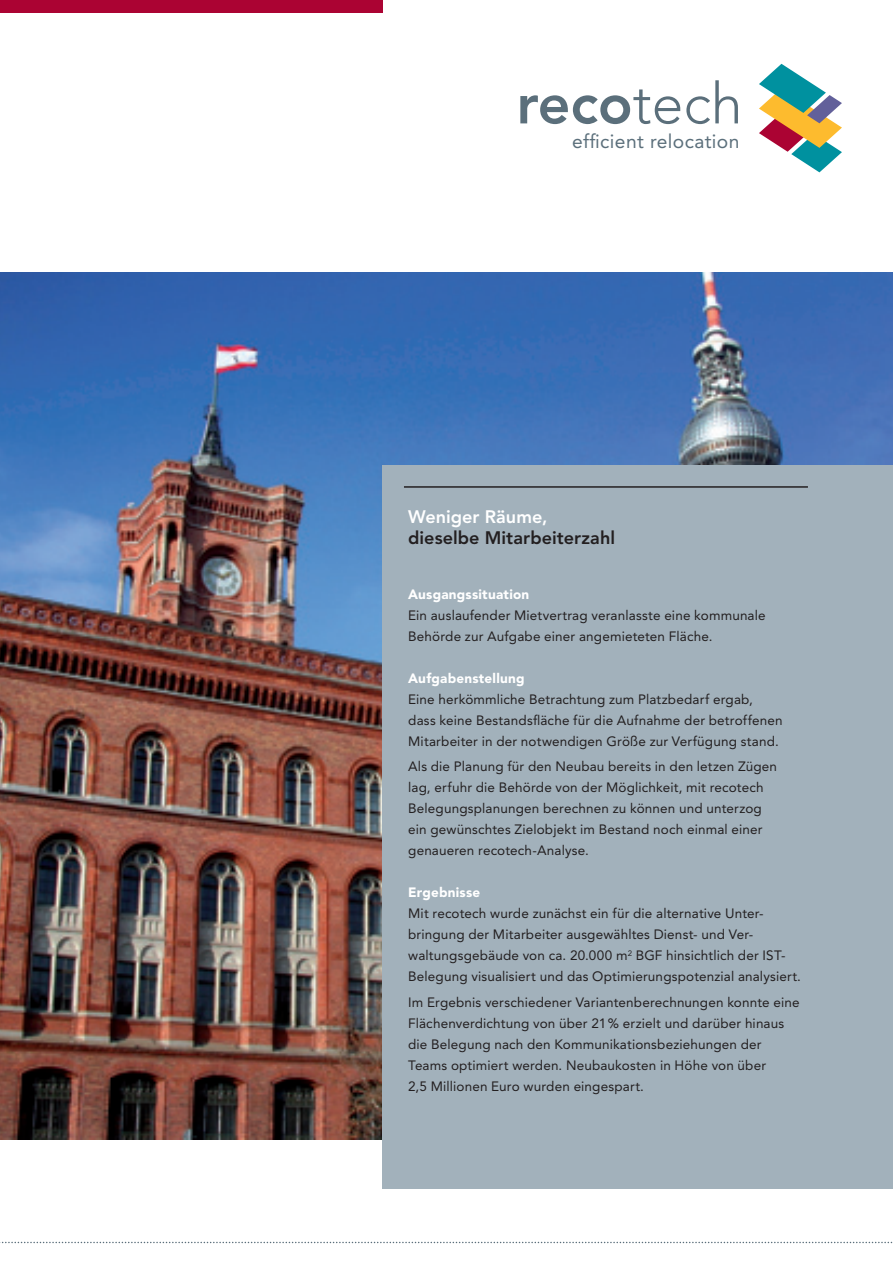
<style>
.page{position:relative;width:893px;height:1263px;background:#fff}
.page>*{position:absolute;margin:0;border:0;box-sizing:border-box;transform-origin:0 0}
.t1{font:800 57px "Avenir";color:#5b6f7b}
.t2{font:19.2px "Avenir";letter-spacing:.02em;color:#5b6f7b}
.Fallbeispiel_Head{font:800 18px/21px "Avenir";letter-spacing:.005em;color:#231f20}
.Fallbeispiel_Copy{font:13.5px/21px "Avenir";letter-spacing:.01em;color:#231f20}
.Fallbeispiel_Sub{font:900 13.5px "Avenir";letter-spacing:.015em;color:#fff}
.s1{font-weight:300}
.s2{color:#fff}
</style>
<div class="page">
<svg style="left:0;top:1242px;width:893px;height:1px"></svg>
<img style="left:0;top:272px;width:893px;height:867px">
<div style="left:383px;top:465px;width:510px;height:724px;background:#a2b1bb"></div>
<hr style="left:404px;top:486px;width:404px;height:2px;background:#231f20">
<div style="left:0;top:0;width:383px;height:13px;background:#ab0333"></div>
<svg style="left:759px;top:64px;width:83px;height:108px"></svg>
<p class="t1" style="left:516px;top:70px;width:228px">reco<span class="s1">tech</span></p>
<p class="t2" style="left:572px;top:130px;width:169px">efficient relocation</p>
<p class="Fallbeispiel_Head" style="left:408px;top:506px;width:208px"><span class="s2">Weniger Räume, </span>dieselbe Mitarbeiterzahl</p>
<p class="Fallbeispiel_Sub" style="left:408px;top:586px;width:123px">Ausgangssituation</p>
<p class="Fallbeispiel_Copy" style="left:408px;top:604px;width:359px">Ein auslaufender Mietvertrag veranlasste eine kommunale<br>Behörde zur Aufgabe einer angemieteten Fläche.</p>
<p class="Fallbeispiel_Sub" style="left:408px;top:670px;width:118px">Aufgabenstellung</p>
<p class="Fallbeispiel_Copy" style="left:408px;top:689px;width:376px">Eine herkömmliche Betrachtung zum Platzbedarf ergab, dass keine Bestandsfläche für die Aufnahme der betroffenen<br>Mitarbeiter in der notwendigen Größe zur Verfügung stand.</p>
<p class="Fallbeispiel_Copy" style="left:408px;top:756px;width:370px">Als die Planung für den Neubau bereits in den letzen Zügen lag, erfuhr die Behörde von der Möglichkeit, mit recotech Belegungsplanungen berechnen zu können und unterzog ein gewünschtes Zielobjekt im Bestand noch einmal einer genaueren recotech-Analyse.</p>
<p class="Fallbeispiel_Sub" style="left:408px;top:884px;width:74px">Ergebnisse</p>
<p class="Fallbeispiel_Copy" style="left:408px;top:903px;width:394px">Mit recotech wurde zunächst ein für die alternative Unter&shy;bringung der Mitarbeiter ausgewähltes Dienst- und Ver&shy;waltungsgebäude von ca. 20.000 m<sup>2</sup> BGF hinsichtlich der IST-Belegung visualisiert und das Optimierungspotenzial analysiert.</p>
<p class="Fallbeispiel_Copy" style="left:408px;top:991px;width:393px">Im Ergebnis verschiedener Variantenberechnungen konnte eine Flächenverdichtung von über 21% erzielt und darüber hinaus die Belegung nach den Kommunikationsbeziehungen der Teams optimiert werden. Neubaukosten in Höhe von über<br>2,5 Millionen Euro wurden eingespart.</p>
</div>
